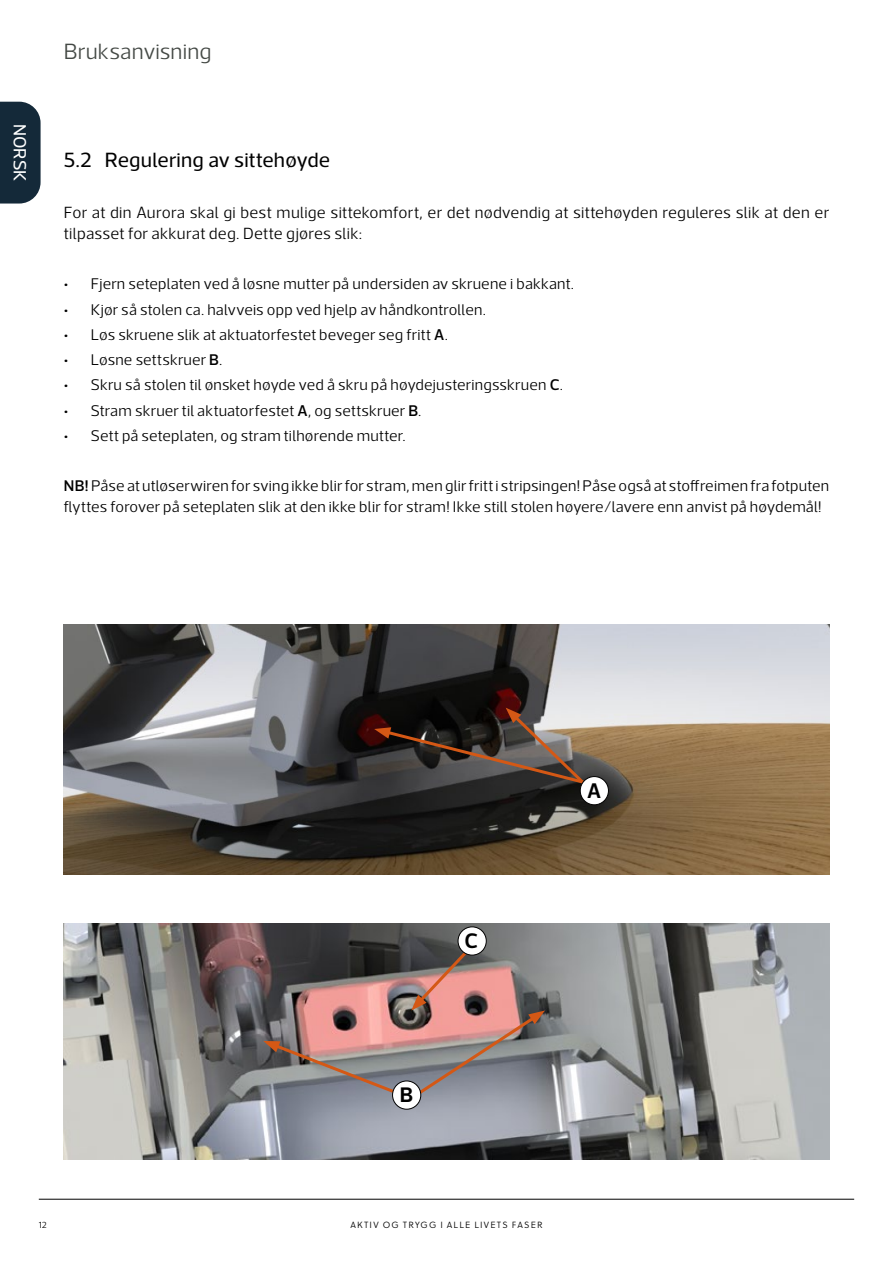
<style>
.page{position:relative;width:893px;height:1263px;background:#fff}
.page>*{position:absolute;margin:0;border:0;box-sizing:border-box;transform-origin:0 0}
.t1{font:300 22.5px "Acto";letter-spacing:.01em;color:#444945}
.t2{font:600 21.45px "Acto";color:#000}
.t3{font:21px "Acto";letter-spacing:.01em;color:#000}
.t4{font:18px "Acto";letter-spacing:.01em;color:#fff}
.t5{font:300 16.5px/21px "Acto";letter-spacing:.01em;color:#000}
.t6{font:300 15.75px/21px "Acto";letter-spacing:.01em;color:#000}
.t7{font:9px "Soleil Lt";letter-spacing:.135em;color:#000}
.t8{font:300 9px "Acto";color:#000}
.s1{font-weight:500}
</style>
<div class="page">
<hr style="left:39px;top:1199px;width:815px;height:1px;background:#000">
<svg style="left:0;top:102px;width:41px;height:102px"></svg>
<img style="left:64px;top:923px;width:765px;height:237px">
<svg style="left:263px;top:1041px;width:139px;height:56px"></svg>
<img style="left:64px;top:624px;width:765px;height:251px">
<svg style="left:374px;top:708px;width:212px;height:78px"></svg>
<svg style="left:411px;top:950px;width:134px;height:147px"></svg>
<div style="left:580px;top:776px;width:28px;height:29px;background:#fff;border-radius:50%"></div>
<div style="left:580px;top:776px;width:29px;height:29px;border:1px solid #000;border-radius:50%"></div>
<div style="left:393px;top:1081px;width:28px;height:28px;background:#fff;border-radius:50%"></div>
<div style="left:392px;top:1080px;width:29px;height:30px;border:1px solid #000;border-radius:50%"></div>
<div style="left:458px;top:927px;width:28px;height:28px;background:#fff;border-radius:50%"></div>
<div style="left:458px;top:926px;width:29px;height:29px;border:1px solid #000;border-radius:50%"></div>
<p class="t4" style="left:30px;top:124px;width:60px;rotate:90deg">NORSK</p>
<h1 class="t1" style="left:64px;top:38px;width:149px">Bruksanvisning</h1>
<h3 class="t3" style="left:64px;top:148px;width:268px">5.2 Regulering av sittehøyde</h3>
<p class="t5" style="left:64px;top:201px;width:767px">For at din Aurora skal gi best mulige sittekomfort, er det nødvendig at sittehøyden reguleres slik at den er tilpasset for akkurat deg. Dette gjøres slik:</p>
<p class="t6" style="left:64px;top:273px;width:512px">• Fjern seteplaten ved å løsne mutter på undersiden av skruene i bakkant.</p>
<p class="t6" style="left:64px;top:298px;width:424px">• Kjør så stolen ca. halvveis opp ved hjelp av håndkontrollen.</p>
<p class="t6" style="left:64px;top:324px;width:386px">• Løs skruene slik at aktuatorfestet beveger seg fritt <span class="s1">A</span>.</p>
<p class="t6" style="left:64px;top:349px;width:160px">• Løsne settskruer <span class="s1">B</span>.</p>
<p class="t6" style="left:64px;top:374px;width:501px">• Skru så stolen til ønsket høyde ved å skru på høydejusteringsskruen <span class="s1">C</span>.</p>
<p class="t6" style="left:64px;top:399px;width:359px">• Stram skruer til aktuatorfestet <span class="s1">A</span>, og settskruer <span class="s1">B</span>.</p>
<p class="t6" style="left:64px;top:425px;width:343px">• Sett på seteplaten, og stram tilhørende mutter.</p>
<p class="t6" style="left:64px;top:475px;width:767px"><span class="s1">NB!</span> Påse at utløserwiren for sving ikke blir for stram, men glir fritt i stripsingen! Påse også at stoffreimen fra fotputen flyttes forover på seteplaten slik at den ikke blir for stram! Ikke still stolen høyere/lavere enn anvist på høydemål!</p>
<h2 class="t2" style="left:464px;top:928px;width:15px">C</h2>
<h2 class="t2" style="left:587px;top:778px;width:16px">A</h2>
<h2 class="t2" style="left:400px;top:1082px;width:15px">B</h2>
<p class="t8" style="left:39px;top:1219px;width:9px">12</p>
<p class="t7" style="left:350px;top:1219px;width:194px">AKTIV OG TRYGG I ALLE LIVETS FASER</p>
</div>
